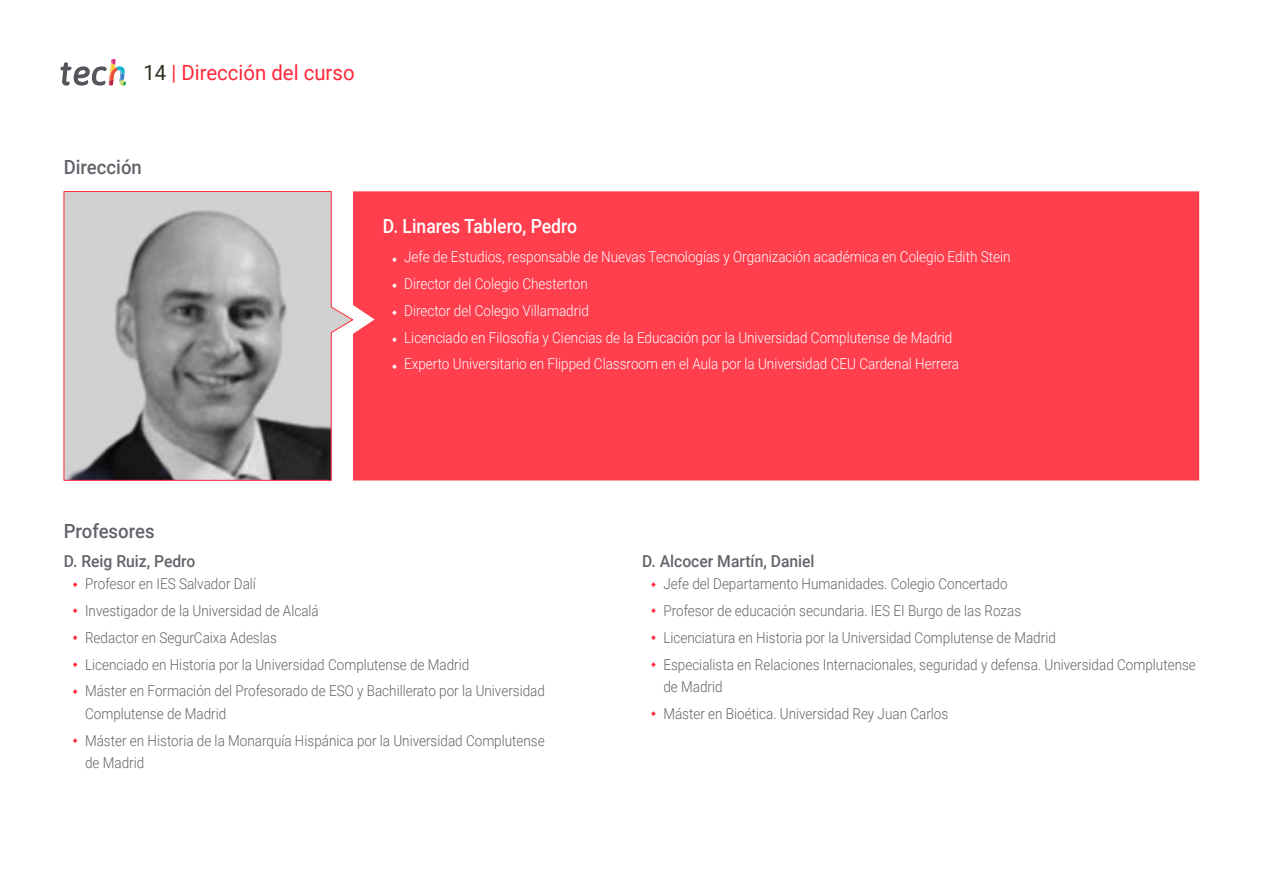
<style>
.page{position:relative;width:1263px;height:893px;background:#fff}
.page>*{position:absolute;margin:0;border:0;box-sizing:border-box;transform-origin:0 0}
.t1{font:21px "Roboto";color:#ff293a}
.t2{font:500 19.5px "Roboto";color:#fff;scale:.9 1}
.t3{font:500 19.5px "Roboto";color:#61646a;scale:.95 1}
.t4{font:500 16.5px "Roboto";color:#61646a;scale:.95 1}
.t5{font:300 15px/26.7px "Roboto";color:#61646a;scale:.9 1}
.t6{font:300 15px/26.7px "Roboto";color:#fff;scale:.9 1}
.s1{color:#312e20}
</style>
<div class="page">
<div style="left:353px;top:191px;width:846px;height:289px;background:#ff3e4e"></div>
<svg style="left:64px;top:191px;width:289px;height:290px;background:#acaaaa"></svg>
<svg style="left:61px;top:59px;width:65px;height:27px"></svg>
<svg style="left:392px;top:257px;width:5px;height:5px"></svg>
<svg style="left:392px;top:284px;width:5px;height:5px"></svg>
<svg style="left:392px;top:310px;width:5px;height:5px"></svg>
<svg style="left:392px;top:337px;width:5px;height:5px"></svg>
<svg style="left:392px;top:364px;width:5px;height:5px"></svg>
<h1 class="t1" style="left:144px;top:57px;width:213px"><span class="s1">14</span> | Dirección del curso</h1>
<h2 class="t3" style="left:64px;top:154px;width:84px">Dirección</h2>
<h2 class="t3" style="left:64px;top:517px;width:97px">Profesores</h2>
<h2 class="t2" style="left:383px;top:212px;width:217px">D. Linares Tablero, Pedro</h2>
<p class="t6" style="left:404px;top:243px;width:675px">Jefe de Estudios, responsable de Nuevas Tecnologías y Organización académica en Colegio Edith Stein Director del Colegio Chesterton<br>Director del Colegio Villamadrid<br>Licenciado en Filosofía y Ciencias de la Educación por la Universidad Complutense de Madrid<br>Experto Universitario en Flipped Classroom en el Aula por la Universidad CEU Cardenal Herrera</p>
<p class="t4" style="left:64px;top:550px;width:140px">D. Reig Ruiz, Pedro</p>
<p class="t5" style="left:85px;top:570px;width:513px">Profesor en IES Salvador Dalí<br>Investigador de la Universidad de Alcalá<br>Redactor en SegurCaixa Adeslas<br>Licenciado en Historia por la Universidad Complutense de Madrid<br>Máster en Formación del Profesorado de ESO y Bachillerato por la Universidad</p>
<p class="t5" style="left:85px;top:700px;width:512px">Complutense de Madrid<br>Máster en Historia de la Monarquía Hispánica por la Universidad Complutense</p>
<p class="t5" style="left:85px;top:749px;width:67px">de Madrid</p>
<p class="t4" style="left:642px;top:550px;width:183px">D. Alcocer Martín, Daniel</p>
<p class="t5" style="left:663px;top:570px;width:593px">Jefe del Departamento Humanidades. Colegio Concertado<br>Profesor de educación secundaria. IES EI Burgo de las Rozas<br>Licenciatura en Historia por la Universidad Complutense de Madrid<br>Especialista en Relaciones Internacionales, seguridad y defensa. Universidad Complutense</p>
<p class="t5" style="left:663px;top:673px;width:318px">de Madrid<br>Máster en Bioética. Universidad Rey Juan Carlos</p>
</div>
